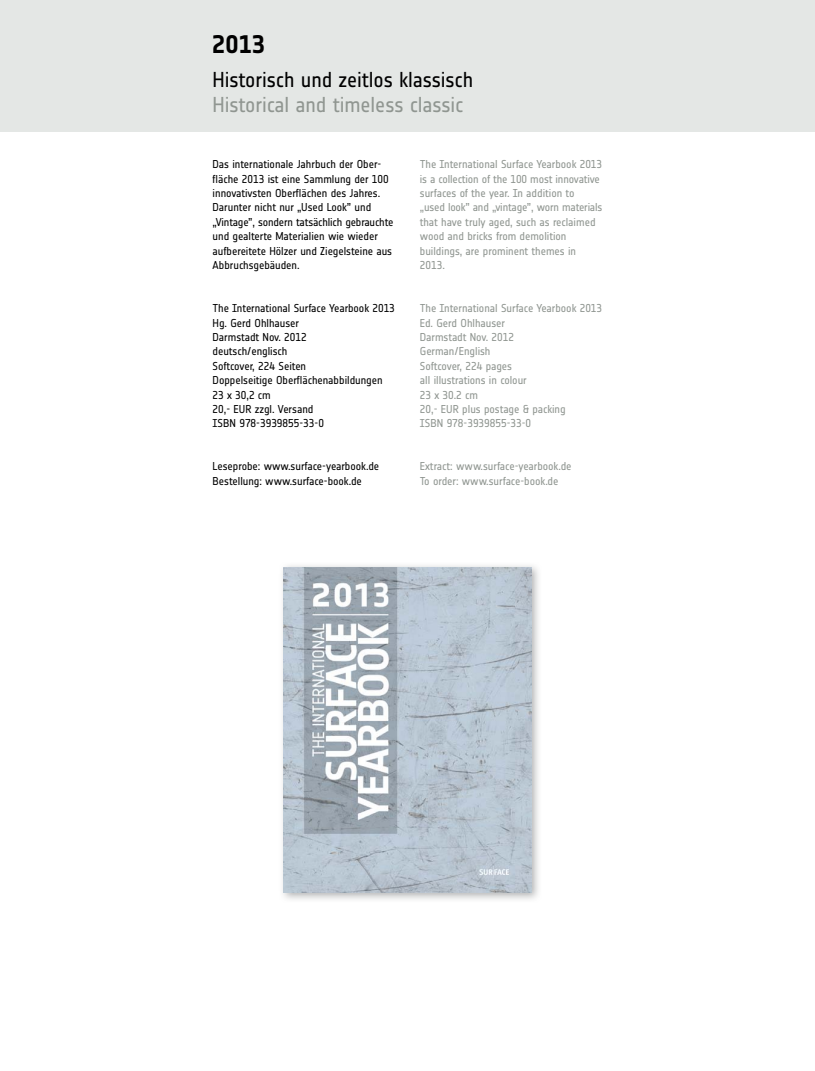
<style>
.page{position:relative;width:815px;height:1071px;background:#fff}
.page>*{position:absolute;margin:0;border:0;box-sizing:border-box;transform-origin:0 0}
.t1{font:25px "Notes Bold Tf";color:#000}
.t2{font:21.25px "Notes Regular Tf";letter-spacing:-.005em;color:#000}
.t3{font:21.25px "Notes Regular Tf";letter-spacing:-.005em;color:#909691}
.t4{font:11.25px/14.4px "Notes Regular Tf";letter-spacing:-.005em;color:#000}
.t5{font:11.25px/14.4px "Notes Regular Tf";letter-spacing:-.005em;color:#909691}
</style>
<div class="page">
<div style="left:0;top:0;width:815px;height:131px;background:#e4e7e5"></div>
<img style="left:282px;top:565px;width:257px;height:335px">
<img style="left:284px;top:567px;width:247px;height:324px">
<h1 class="t1" style="left:213px;top:30px;width:54px">2013</h1>
<h2 class="t2" style="left:213px;top:68px;width:262px">Historisch und zeitlos klassisch</h2>
<h2 class="t3" style="left:213px;top:93px;width:252px">Historical and timeless classic</h2>
<p class="t4" style="left:213px;top:157px;width:182px">Das internationale Jahrbuch der Ober&shy;fläche 2013 ist eine Sammlung der 100 innovativsten Oberflächen des Jahres.<br>Darunter nicht nur „Used Look” und „Vintage”, sondern tatsächlich gebrauchte und gealterte Materialien wie wieder aufbereitete Hölzer und Ziegelsteine aus Abbruchsgebäuden.</p>
<p class="t4" style="left:213px;top:301px;width:184px">The International Surface Yearbook 2013<br>Hg. Gerd Ohlhauser<br>Darmstadt Nov. 2012<br>deutsch/englisch<br>Softcover, 224 Seiten<br>Doppelseitige Oberflächenabbildungen<br>23 x 30,2 cm<br>20,- EUR zzgl. Versand<br>ISBN 978-3939855-33-0</p>
<p class="t4" style="left:213px;top:459px;width:168px">Leseprobe: www.surface-yearbook.de<br>Bestellung: www.surface-book.de</p>
<p class="t5" style="left:420px;top:157px;width:184px">The International Surface Yearbook 2013 is a collection of the 100 most innovative surfaces of the year. In addition to<br>„used look” and „vintage”, worn materials that have truly aged, such as reclaimed wood and bricks from demolition buildings, are prominent themes in 2013.</p>
<p class="t5" style="left:420px;top:301px;width:184px">The International Surface Yearbook 2013<br>Ed. Gerd Ohlhauser<br>Darmstadt Nov. 2012<br>German/English<br>Softcover, 224 pages<br>all illustrations in colour<br>23 x 30.2 cm<br>20,- EUR plus postage &amp; packing<br>ISBN 978-3939855-33-0</p>
<p class="t5" style="left:420px;top:459px;width:153px">Extract: www.surface-yearbook.de<br>To order: www.surface-book.de</p>
</div>
